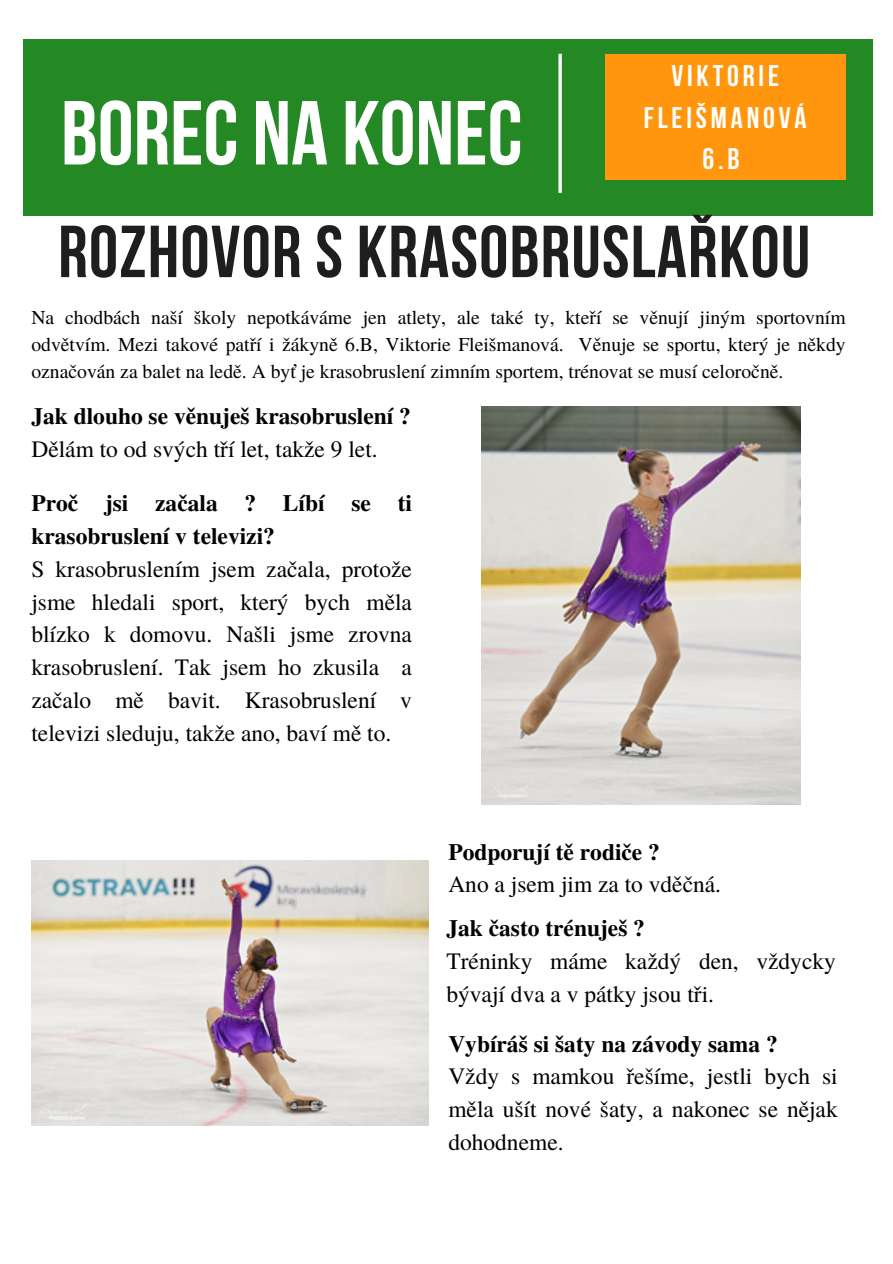
<style>
.page{position:relative;width:893px;height:1264px;background:#fff}
.page>*{position:absolute;margin:0;border:0;box-sizing:border-box;transform-origin:0 0}
.t1{font:90.6px "Bebas Neue Cyrillic";color:#fff}
.t2{font:700 73.5px "Bebas Neue";letter-spacing:.015em;color:#1e1e1e}
.t3{font:700 29.7px/41.5px "Bebas Neue";letter-spacing:.13em;color:#fff;text-align:center}
.t4{font:23.4px/32.8px "Te X Gyre Termes";color:#000}
.t5{font:700 23.4px/32.8px "Te X Gyre Termes";color:#000}
.t6{font:19.65px/27px "Te X Gyre Termes";color:#000;text-align:justify}
.s1{font-weight:400}
.s2{font-weight:700}
</style>
<div class="page">
<div style="left:23px;top:39px;width:850px;height:176px;background:#248925"></div>
<div style="left:604px;top:54px;width:241px;height:125px;background:#ff960d"></div>
<hr style="left:558px;top:54px;width:3px;height:139px;background:#fff">
<img style="left:31px;top:860px;width:398px;height:265px">
<img style="left:482px;top:406px;width:318px;height:398px">
<h2 class="t1" style="left:61px;top:96px;width:463px">BOREC NA KONEC</h2>
<p class="t3" style="left:643px;top:58px;width:164px">VIKTORIE<br>FLEIŠMANOVÁ<br>6.B</p>
<h4 class="t2" style="left:58px;top:222px;width:753px">ROZHOVOR S KRASOBRUSLAŘKOU</h4>
<p class="t6" style="left:31px;top:303px;width:815px">Na chodbách naší školy nepotkáváme jen atlety, ale také ty, kteří se věnují jiným sportovním odvětvím. Mezi takové patří i žákyně 6.B, Viktorie Fleišmanová. Věnuje se sportu, který je někdy označován za balet na ledě. A byť je krasobruslení zimním sportem, trénovat se musí celoročně.</p>
<h4 class="t5" style="left:31px;top:398px;width:381px">Jak dlouho se věnuješ krasobruslení ?<br><span class="s1">Dělám to od svých tří let, takže 9 let.</span></h4>
<p class="t4" style="left:31px;top:485px;width:382px"><span class="s2">Proč jsi začala ? Líbí se ti krasobruslení v televizi?<br></span>S krasobruslením jsem začala, protože jsme hledali sport, který bych měla blízko k domovu. Našli jsme zrovna krasobruslení. Tak jsem ho zkusila a začalo mě bavit. Krasobruslení v televizi sleduju, takže ano, baví mě to.</p>
<h4 class="t4" style="left:448px;top:834px;width:274px"><span class="s2">Podporují tě rodiče ?<br></span>Ano a jsem jim za to vděčná.</h4>
<h4 class="t4" style="left:446px;top:910px;width:391px"><span class="s2">Jak často trénuješ ?<br></span>Tréninky máme každý den, vždycky bývají dva a v pátky jsou tři.</h4>
<p class="t4" style="left:448px;top:1026px;width:391px"><span class="s2">Vybíráš si šaty na závody sama ?<br></span>Vždy s mamkou řešíme, jestli bych si měla ušít nové šaty, a nakonec se nějak dohodneme.</p>
</div>
